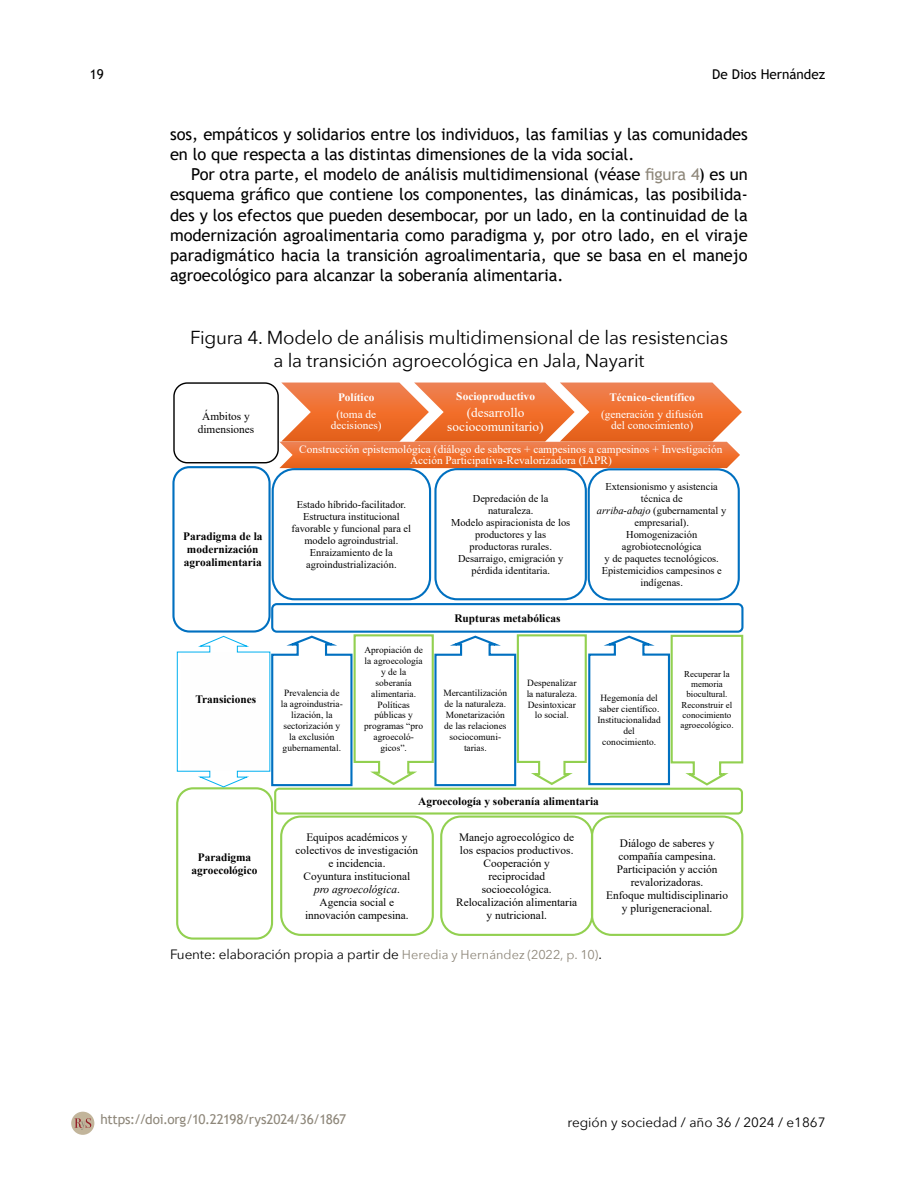
<style>
.page{position:relative;width:918px;height:1188px;background:#fff}
.page>*{position:absolute;margin:0;border:0;box-sizing:border-box;transform-origin:0 0}
.t1{font:18.75px/22.5px "Avenir Next";letter-spacing:-.01em;color:#000;text-align:center}
.t2{font:16.5px/20.2px "Trebuchet MS";letter-spacing:-.005em;color:#000}
.t3{font:13.5px "Avenir Next";letter-spacing:-.01em;color:#000}
.t4{font:13.5px "Trebuchet MS";letter-spacing:-.01em;color:#8e877a}
.t5{font:13.5px "Trebuchet MS";color:#000}
.t6{font:13.2px/13.6px "Times New Roman";letter-spacing:.005em;color:#fff;text-align:center}
.t7{font:11.4px/13px "Times New Roman";color:#000;text-align:center}
.t8{font:11.4px/11.7px "Times New Roman";color:#fff;text-align:center}
.t9{font:700 11.4px/13px "Times New Roman";color:#000}
.t10{font:700 11.4px "Times New Roman";color:#fff}
.t11{font:10.35px/12px "Times New Roman";color:#000;text-align:center}
.t12{font:9.45px/10.8px "Times New Roman";color:#000;text-align:center}
.t13{font:9px/10.4px "Times New Roman";color:#000;text-align:center}
.s1{color:#8e877a}
.s2{font-style:italic}
.s3{font-size:12.75px;color:#8e877a}
</style>
<div class="page">
<div style="left:71px;top:1112px;width:23px;height:23px;background:#c2b59b;border-radius:50%"></div>
<svg style="left:74px;top:1118px;width:17px;height:12px"></svg>
<div style="left:173px;top:382px;width:106px;height:81px;background:#fff;border:1px solid #000;border-radius:13px"></div>
<svg style="left:279px;top:383px;width:463px;height:85px;background:#ee7e47"></svg>
<div style="left:172px;top:466px;width:99px;height:167px;border:2px solid #0070c0;border-radius:16px"></div>
<div style="left:272px;top:468px;width:159px;height:132px;border:2px solid #0070c0;border-radius:22px"></div>
<div style="left:434px;top:468px;width:153px;height:132px;border:2px solid #0070c0;border-radius:22px"></div>
<div style="left:588px;top:468px;width:152px;height:133px;border:2px solid #0070c0;border-radius:22px"></div>
<div style="left:271px;top:603px;width:473px;height:30px;border:2px solid #0070c0;border-radius:5px"></div>
<div style="left:176px;top:787px;width:97px;height:153px;border:2px solid #92d050;border-radius:16px"></div>
<div style="left:280px;top:816px;width:154px;height:120px;border:2px solid #92d050;border-radius:20px"></div>
<svg style="left:176px;top:634px;width:568px;height:154px"></svg>
<div style="left:274px;top:788px;width:469px;height:27px;border:2px solid #92d050;border-radius:4px"></div>
<div style="left:440px;top:816px;width:153px;height:120px;border:2px solid #92d050;border-radius:20px"></div>
<div style="left:591px;top:816px;width:152px;height:120px;border:2px solid #92d050;border-radius:20px"></div>
<p class="t5" style="left:90px;top:65px;width:16px">19</p>
<p class="t5" style="left:712px;top:65px;width:115px">De Dios Hernández</p>
<p class="t2" style="left:170px;top:124px;width:579px">sos, empáticos y solidarios entre los individuos, las familias y las comunidades en lo que respecta a las distintas dimensiones de la vida social.</p>
<p class="t2" style="left:170px;top:164px;width:579px;text-align:justify;text-indent:21px">Por otra parte, el modelo de análisis multidimensional (véase <span class="s1">figura 4</span>) es un esquema gráfico que contiene los componentes, las dinámicas, las posibilida&shy;des y los efectos que pueden desembocar, por un lado, en la continuidad de la modernización agroalimentaria como paradigma y, por otro lado, en el viraje paradigmático hacia la transición agroalimentaria, que se basa en el manejo agroecológico para alcanzar la soberanía alimentaria.</p>
<p class="t1" style="left:190px;top:326px;width:539px">Figura 4. Modelo de análisis multidimensional de las resistencias a la transición agroecológica en Jala, Nayarit</p>
<p class="t7" style="left:198px;top:410px;width:58px">Ámbitos y dimensiones</p>
<p class="t9" style="left:183px;top:530px;width:81px">Paradigma de la modernización agroalimentaria</p>
<p class="t9" style="left:195px;top:693px;width:62px">Transiciones</p>
<p class="t9" style="left:192px;top:850px;width:67px;text-align:center">Paradigma agroecológico</p>
<p class="t10" style="left:338px;top:389px;width:38px">Político</p>
<p class="t8" style="left:331px;top:408px;width:52px">(toma de decisiones)</p>
<p class="t10" style="left:456px;top:387px;width:80px">Socioproductivo</p>
<p class="t6" style="left:447px;top:406px;width:98px">(desarrollo sociocomunitario)</p>
<p class="t10" style="left:609px;top:389px;width:87px">Técnico-científico</p>
<p class="t8" style="left:601px;top:408px;width:103px">(generación y difusión del conocimiento)</p>
<p class="t8" style="left:299px;top:443px;width:425px">Construcción epistemológica (diálogo de saberes + campesinos a campesinos + Investigación<br>Acción Participativa-Revalorizadora (IAPR)</p>
<p class="t11" style="left:292px;top:498px;width:121px">Estado híbrido-facilitador.<br>Estructura institucional favorable y funcional para el modelo agroindustrial.<br>Enraizamiento de la agroindustrialización.</p>
<p class="t11" style="left:451px;top:492px;width:121px">Depredación de la naturaleza.<br>Modelo aspiracionista de los productores y las productoras rurales.<br>Desarraigo, emigración y pérdida identitaria.</p>
<p class="t11" style="left:597px;top:481px;width:131px">Extensionismo y asistencia técnica de<br><span class="s2">arriba-abajo</span> (gubernamental y empresarial).<br>Homogenización agrobiotecnológica<br>y de paquetes tecnológicos.<br>Epistemicidios campesinos e indígenas.</p>
<p class="t9" style="left:454px;top:611px;width:108px">Rupturas metabólicas</p>
<p class="t12" style="left:364px;top:644px;width:61px">Apropiación de la agroecología y de la soberanía alimentaria.<br>Políticas públicas y programas “pro agroecoló&shy;gicos”.</p>
<p class="t12" style="left:281px;top:687px;width:64px">Prevalencia de la agroindustria&shy;lización, la sectorización y la exclusión gubernamental.</p>
<p class="t12" style="left:443px;top:687px;width:65px">Mercantilización de la naturaleza.<br>Monetarización de las relaciones sociocomuni&shy;tarias.</p>
<p class="t12" style="left:527px;top:677px;width:52px">Despenalizar la naturaleza.<br>Desintoxicar lo social.</p>
<p class="t12" style="left:597px;top:692px;width:65px">Hegemonía del saber científico.<br>Institucionalidad del conocimiento.</p>
<p class="t13" style="left:680px;top:668px;width:55px">Recuperar la memoria biocultural.<br>Reconstruir el conocimiento agroecológico.</p>
<p class="t9" style="left:418px;top:795px;width:182px">Agroecología y soberanía alimentaria</p>
<p class="t7" style="left:456px;top:830px;width:123px">Manejo agroecológico de los espacios productivos.<br>Cooperación y reciprocidad socioecológica.<br>Relocalización alimentaria y nutricional.</p>
<p class="t7" style="left:606px;top:837px;width:123px">Diálogo de saberes y compañía campesina.<br>Participación y acción revalorizadoras.<br>Enfoque multidisciplinario y plurigeneracional.</p>
<p class="t7" style="left:296px;top:830px;width:124px">Equipos académicos y colectivos de investigación e incidencia.<br>Coyuntura institucional <span class="s2">pro agroecológica</span>.<br>Agencia social e innovación campesina.</p>
<p class="t3" style="left:170px;top:943px;width:433px">Fuente: elaboración propia a partir de <span class="s3">Heredia y Hernández (2022, p. 10)</span>.</p>
<p class="t4" style="left:100px;top:1111px;width:247px">https://doi.org/10.22198/rys2024/36/1867</p>
<p class="t3" style="left:567px;top:1111px;width:260px">región y sociedad / año 36 / 2024 / e1867</p>
</div>
